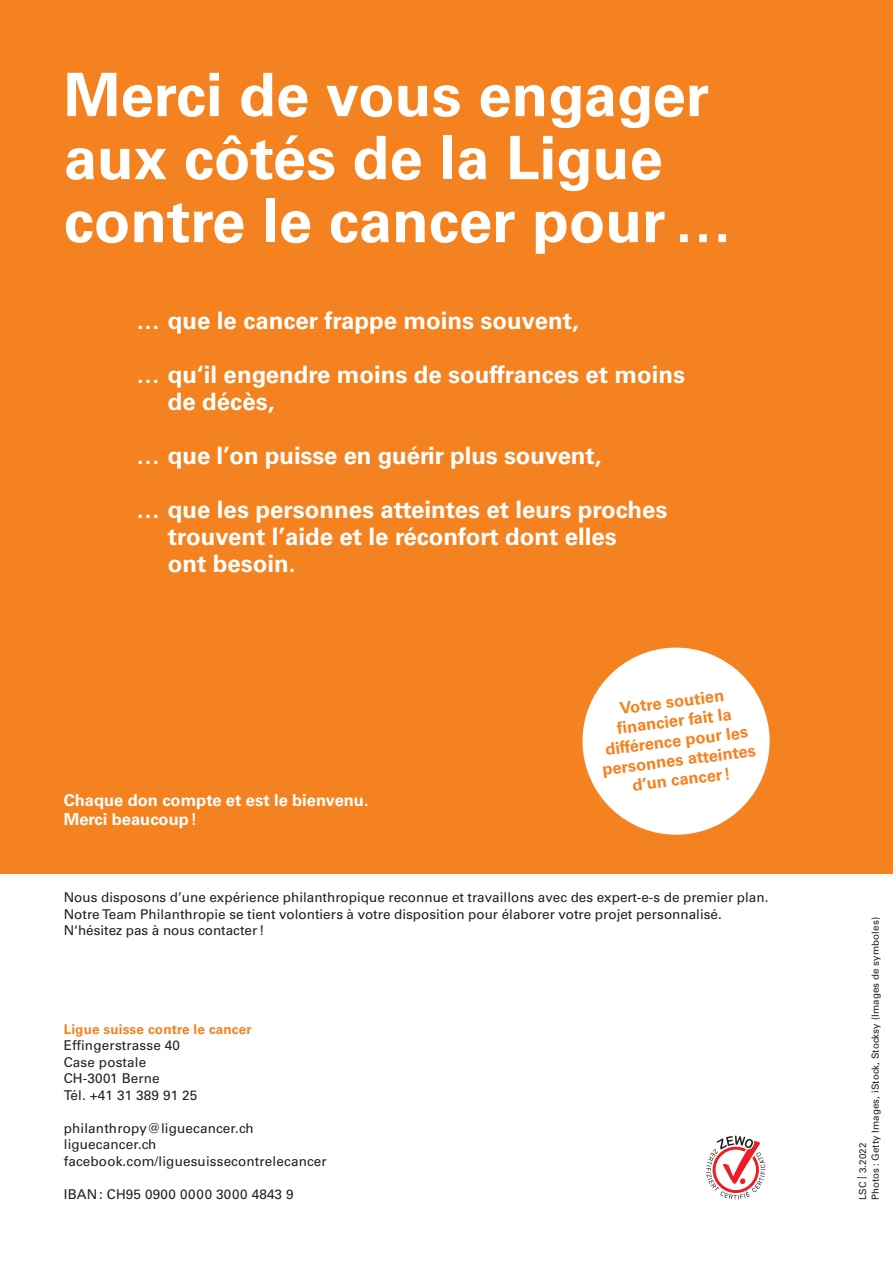
<style>
.page{position:relative;width:893px;height:1263px;background:#fff}
.page>*{position:absolute;margin:0;border:0;box-sizing:border-box;transform-origin:0 0}
.t1{font:700 60px/63px "Univers LT Std";color:#fff}
.t2{font:700 24px/27px "Univers LT Std";color:#fff}
.t3{font:700 16.5px/19.5px "Univers LT Std";color:#f58220;text-align:center}
.t4{font:700 16.5px/19.5px "Univers LT Std";color:#fff}
.t5{font:13.5px/16.5px "Univers LT Std";color:#231f20}
.t6{font:700 13.5px "Univers LT Std";letter-spacing:.01em;color:#f58220}
.t7{font:9.75px/12.8px "Univers LT Std";letter-spacing:.01em;color:#231f20}
</style>
<div class="page">
<div style="left:0;top:0;width:893px;height:873px;background:#f58220"></div>
<svg style="left:706px;top:1136px;width:59px;height:63px"></svg>
<svg style="left:582px;top:647px;width:188px;height:188px"></svg>
<h1 class="t1" style="left:64px;top:64px;width:671px">Merci de vous engager aux côtés de la Ligue contre le cancer pour…</h1>
<h2 class="t2" style="left:136px;top:307px;width:444px">… que le cancer frappe moins souvent,</h2>
<h2 class="t2" style="left:168px;top:361px;width:519px;text-indent:-32px">… qu‘il engendre moins de souffrances et moins de décès,</h2>
<h2 class="t2" style="left:136px;top:442px;width:467px">… que l’on puisse en guérir plus souvent,</h2>
<h2 class="t2" style="left:168px;top:496px;width:501px;text-indent:-32px">… que les personnes atteintes et leurs proches trouvent l’aide et le réconfort dont elles<br>ont besoin.</h2>
<p class="t4" style="left:64px;top:790px;width:306px">Chaque don compte et est le bienvenu.<br>Merci beaucoup!</p>
<p class="t3" style="left:594px;top:701px;width:156px;rotate:-7deg">Votre soutien financier fait la différence pour les personnes atteintes d’un cancer!</p>
<p class="t5" style="left:64px;top:889px;width:706px">Nous disposons d’une expérience philanthropique reconnue et travaillons avec des expert-e-s de premier plan.<br>Notre Team Philanthropie se tient volontiers à votre disposition pour élaborer votre projet personnalisé.<br>N‘hésitez pas à nous contacter!</p>
<p class="t6" style="left:64px;top:1021px;width:189px">Ligue suisse contre le cancer</p>
<p class="t5" style="left:64px;top:1037px;width:135px">Effingerstrasse 40<br>Case postale<br>CH-3001 Berne<br>Tél. +41 31 389 91 25</p>
<p class="t5" style="left:64px;top:1120px;width:265px">philanthropy@liguecancer.ch liguecancer.ch facebook.com/liguesuissecontrelecancer</p>
<p class="t5" style="left:64px;top:1186px;width:231px">IBAN: CH95 0900 0000 3000 4843 9</p>
<p class="t7" style="left:856px;top:1200px;width:285px;rotate:-90deg">LSC | 3.2022<br>Photos : Getty Images, iStock, Stocksy (Images de symboles)</p>
</div>
